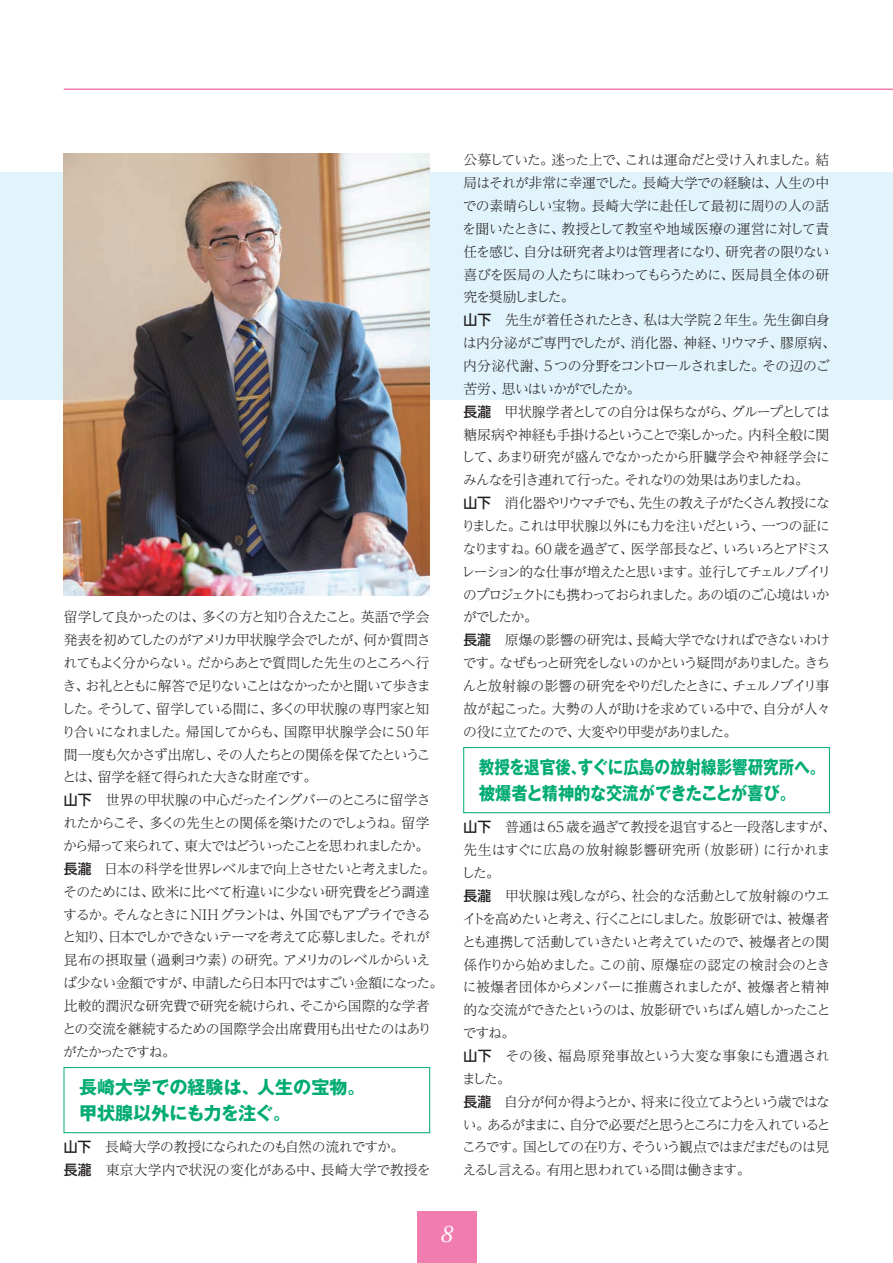
<style>
.page{position:relative;width:893px;height:1263px;background:#fff}
.page>*{position:absolute;margin:0;border:0;box-sizing:border-box;transform-origin:0 0}
.t1{font:italic 25.5px "Adobe Garamond";color:#fff}
.t2{font:700 18px/25.5px "Gothic MB101 Pro";color:#00ab74;scale:.86 1}
.t3{font:700 18px/25.5px "Gothic MB101 Pro";color:#00ab74}
.t4{font:300 13.8px/22.8px "Reim Pr 6 N";letter-spacing:-.07em;color:#231f20}
.t5{font:300 13.8px/22.8px "Reim Pr 6 N";letter-spacing:-.02em;color:#231f20}
.s1{font-family:"UD Shin Go Pr 6 N";font-weight:500}
</style>
<div class="page">
<hr style="left:64px;top:89px;width:829px;height:1px;background:#f17cb0">
<div style="left:0;top:172px;width:893px;height:228px;background:#e1f4fc"></div>
<div style="left:64px;top:1067px;width:366px;height:66px;border:1px solid #00ab74"></div>
<div style="left:463px;top:747px;width:367px;height:66px;border:1px solid #00ab74"></div>
<img style="left:64px;top:153px;width:365px;height:442px">
<div style="left:417px;top:1212px;width:59px;height:51px;background:#f17cb0"></div>
<p class="t4" style="left:62px;top:605px;width:383px">留学して良かったのは、多くの方と知り合えたこと。英語で学会発表を初めてしたのがアメリカ甲状腺学会でしたが、何か質問されてもよく分からない。だからあとで質問した先生のところへ行き、お礼とともに解答で足りないことはなかったかと聞いて歩きました。そうして、留学している間に、多くの甲状腺の専門家と知り合いになれました。帰国してからも、国際甲状腺学会に 50 年間一度も欠かさず出席し、その人たちとの関係を保てたということは、留学を経て得られた大きな財産です。<br><span class="s1">山下</span>　世界の甲状腺の中心だったイングバーのところに留学されたからこそ、多くの先生との関係を築けたのでしょうね。留学から帰って来られて、東大ではどういったことを思われましたか。<span class="s1">長瀧</span>　日本の科学を世界レベルまで向上させたいと考えました。そのためには、欧米に比べて桁違いに少ない研究費をどう調達するか。そんなときに NIH グラントは、外国でもアプライできると知り、日本でしかできないテーマを考えて応募しました。それが昆布の摂取量（過剰ヨウ素）の研究。アメリカのレベルからいえば少ない金額ですが、申請したら日本円ではすごい金額になった。比較的潤沢な研究費で研究を続けられ、そこから国際的な学者との交流を継続するための国際学会出席費用も出せたのはありがたかったですね。</p>
<h2 class="t3" style="left:79px;top:1072px;width:288px">長崎大学での経験は、人生の宝物。甲状腺以外にも力を注ぐ。</h2>
<p class="t5" style="left:64px;top:1135px;width:368px"><span class="s1">山下</span>　長崎大学の教授になられたのも自然の流れですか。<br><span class="s1">長瀧</span>　東京大学内で状況の変化がある中、長崎大学で教授を</p>
<p class="t4" style="left:461px;top:148px;width:376px">公募していた。迷った上で、これは運命だと受け入れました。結局はそれが非常に幸運でした。長崎大学での経験は、人生の中での素晴らしい宝物。長崎大学に赴任して最初に周りの人の話を聞いたときに、教授として教室や地域医療の運営に対して責任を感じ、自分は研究者よりは管理者になり、研究者の限りない喜びを医局の人たちに味わってもらうために、医局員全体の研究を奨励しました。<br><span class="s1">山下</span>　先生が着任されたとき、私は大学院 2 年生。先生御自身は内分泌がご専門でしたが、消化器、神経、リウマチ、膠原病、内分泌代謝、5 つの分野をコントロールされました。その辺のご苦労、思いはいかがでしたか。<br><span class="s1">長瀧</span>　甲状腺学者としての自分は保ちながら、グループとしては糖尿病や神経も手掛けるということで楽しかった。内科全般に関して、あまり研究が盛んでなかったから肝臓学会や神経学会にみんなを引き連れて行った。それなりの効果はありましたね。<br><span class="s1">山下</span>　消化器やリウマチでも、先生の教え子がたくさん教授になりました。これは甲状腺以外にも力を注いだという、一つの証になりますね。60 歳を過ぎて、医学部長など、いろいろとアドミスレーション的な仕事が増えたと思います。並行してチェルノブイリのプロジェクトにも携わっておられました。あの頃のご心境はいかがでしたか。<br><span class="s1">長瀧</span>　原爆の影響の研究は、長崎大学でなければできないわけです。なぜもっと研究をしないのかという疑問がありました。きちんと放射線の影響の研究をやりだしたときに、チェルノブイリ事故が起こった。大勢の人が助けを求めている中で、自分が人々の役に立てたので、大変やり甲斐がありました。</p>
<h2 class="t2" style="left:479px;top:752px;width:405px">教授を退官後、すぐに広島の放射線影響研究所へ。被爆者と精神的な交流ができたことが喜び。</h2>
<p class="t4" style="left:461px;top:815px;width:376px"><span class="s1">山下</span>　普通は65 歳を過ぎて教授を退官すると一段落しますが、先生はすぐに広島の放射線影響研究所（放影研）に行かれました。<br><span class="s1">長瀧</span>　甲状腺は残しながら、社会的な活動として放射線のウエイトを高めたいと考え、行くことにしました。放影研では、被爆者とも連携して活動していきたいと考えていたので、被爆者との関係作りから始めました。この前、原爆症の認定の検討会のときに被爆者団体からメンバーに推薦されましたが、被爆者と精神的な交流ができたというのは、放影研でいちばん嬉しかったことですね。<br><span class="s1">山下</span>　その後、福島原発事故という大変な事象にも遭遇されました。<br><span class="s1">長瀧</span>　自分が何か得ようとか、将来に役立てようという歳ではない。あるがままに、自分で必要だと思うところに力を入れているところです。国としての在り方、そういう観点ではまだまだものは見えるし言える。有用と思われている間は働きます。</p>
<h1 class="t1" style="left:440px;top:1220px;width:14px">8</h1>
</div>
